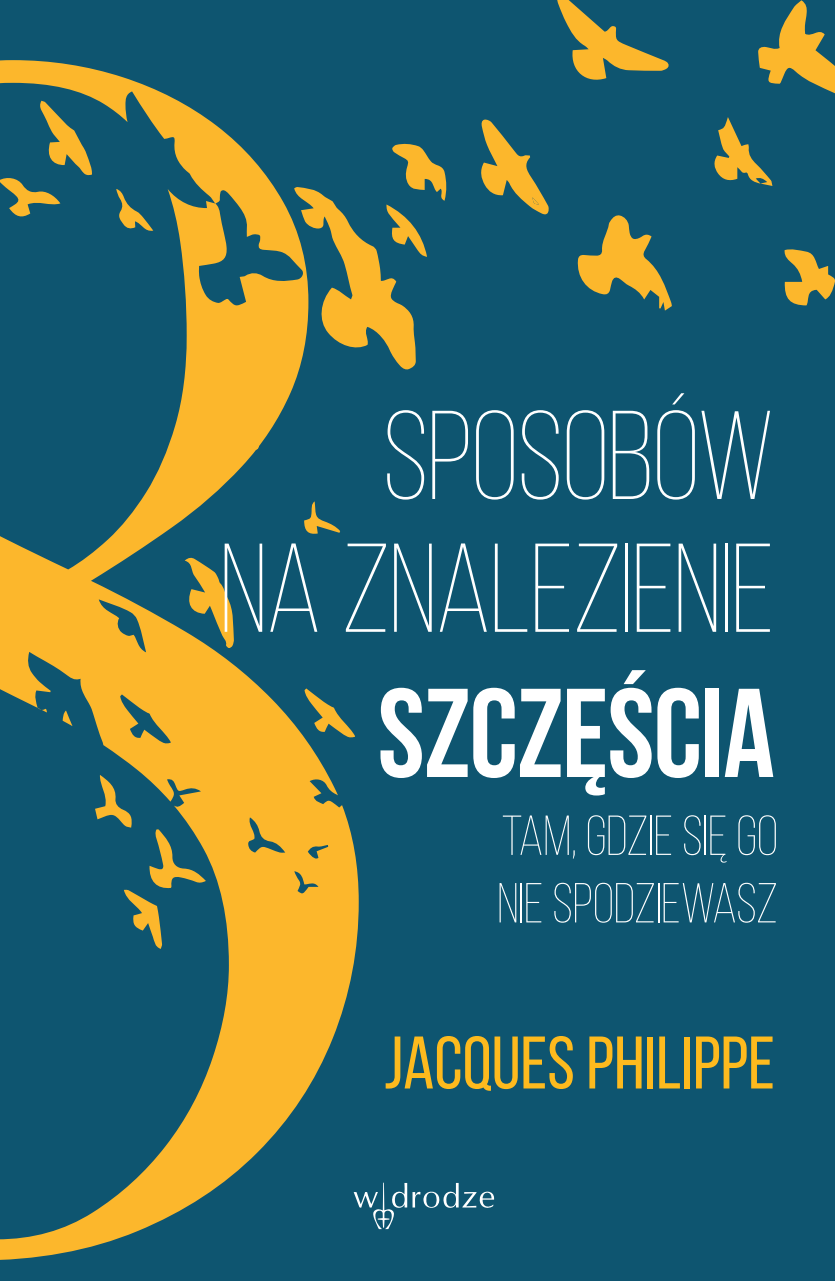
<style>
.page{position:relative;width:835px;height:1281px;background:#fff}
.page>*{position:absolute;margin:0;border:0;box-sizing:border-box;transform-origin:0 0}
.t1{font:300 126px "Bebas Neue";letter-spacing:-.015em;color:#fff}
.t2{font:700 126px "Bebas Neue";letter-spacing:-.01em;color:#fff}
.t3{font:74.25px "Bebas Neue";color:#fdba1e}
.t4{font:300 56.25px "Bebas Neue";letter-spacing:-.005em;color:#fff}
</style>
<div class="page">
<div style="left:0;top:0;width:834px;height:1281px;background:#0e5570"></div>
<svg style="left:577px;top:215px;width:94px;height:96px"></svg>
<svg style="left:557px;top:0;width:112px;height:80px"></svg>
<svg style="left:784px;top:249px;width:50px;height:56px"></svg>
<svg style="left:714px;top:117px;width:58px;height:69px"></svg>
<svg style="left:358px;top:143px;width:89px;height:227px"></svg>
<svg style="left:481px;top:119px;width:68px;height:96px"></svg>
<svg style="left:0;top:60px;width:358px;height:1200px"></svg>
<svg style="left:215px;top:202px;width:5px;height:3px"></svg>
<svg style="left:353px;top:1183px;width:141px;height:46px"></svg>
<svg style="left:758px;top:0;width:77px;height:98px"></svg>
<p class="t1" style="left:382px;top:389px;width:393px">SPOSOBÓW</p>
<p class="t1" style="left:219px;top:521px;width:556px">NA ZNALEZIENIE</p>
<p class="t2" style="left:377px;top:664px;width:398px">SZCZĘŚCIA</p>
<p class="t4" style="left:501px;top:806px;width:278px">TAM, GDZIE SIĘ GO</p>
<p class="t4" style="left:497px;top:873px;width:282px">NIE SPODZIEWASZ</p>
<p class="t3" style="left:384px;top:1022px;width:392px">JACQUES PHILIPPE</p>
</div>
